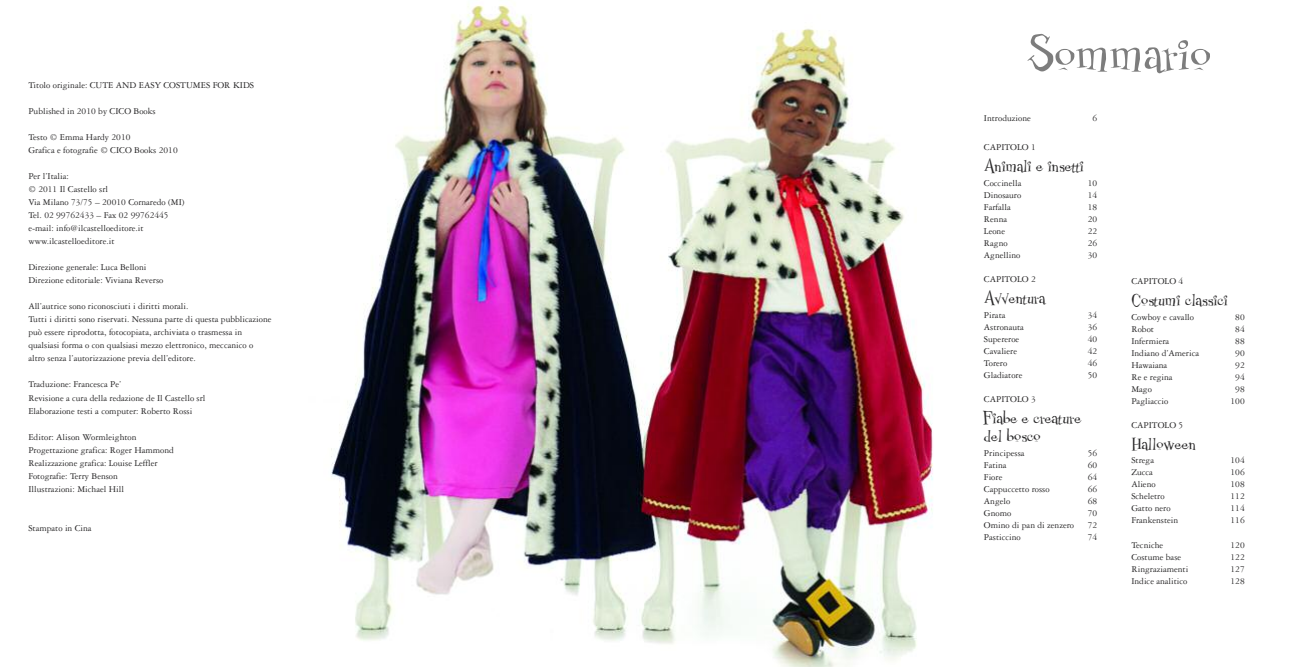
<style>
.page{position:relative;width:1293px;height:667px;background:#fff}
.page>*{position:absolute;margin:0;border:0;box-sizing:border-box;transform-origin:0 0}
.t1{font:54px "Couchlover";color:#7d7d7d}
.t2{font:18px/18px "Couchlover";color:#272627}
.t3{font:9.5px/13px "Garamond Three";color:#272627}
</style>
<div class="page">
<img style="left:331px;top:4px;width:602px;height:662px">
<p class="t3" style="left:28px;top:79px;width:227px">Titolo originale: CUTE AND EASY COSTUMES FOR KIDS</p>
<p class="t3" style="left:28px;top:105px;width:129px">Published in 2010 by CICO Books</p>
<p class="t3" style="left:28px;top:131px;width:151px">Testo © Emma Hardy 2010<br>Grafica e fotografie © CICO Books 2010</p>
<p class="t3" style="left:28px;top:170px;width:158px">Per l’Italia:<br>© 2011 Il Castello srl<br>Via Milano 73/75 – 20010 Cornaredo (MI)<br>Tel. 02 99762433 – Fax 02 99762445 e-mail: info@ilcastelloeditore.it www.ilcastelloeditore.it</p>
<p class="t3" style="left:28px;top:261px;width:136px">Direzione generale: Luca Belloni<br>Direzione editoriale: Viviana Reverso</p>
<p class="t3" style="left:28px;top:300px;width:245px">All’autrice sono riconosciuti i diritti morali.<br>Tutti i diritti sono riservati. Nessuna parte di questa pubblicazione può essere riprodotta, fotocopiata, archiviata o trasmessa in qualsiasi forma o con qualsiasi mezzo elettronico, meccanico o altro senza l’autorizzazione previa dell’editore.</p>
<p class="t3" style="left:28px;top:378px;width:179px">Traduzione: Francesca Pe’<br>Revisione a cura della redazione de Il Castello srl<br>Elaborazione testi a computer: Roberto Rossi</p>
<p class="t3" style="left:28px;top:430px;width:147px">Editor: Alison Wormleighton<br>Progettazione grafica: Roger Hammond<br>Realizzazione grafica: Louise Leffler<br>Fotografie: Terry Benson<br>Illustrazioni: Michael Hill</p>
<p class="t3" style="left:28px;top:521px;width:65px">Stampato in Cina</p>
<h1 class="t1" style="left:1028px;top:18px;width:185px">Sommario</h1>
<p class="t3" style="left:984px;top:113px;width:48px">Introduzione</p>
<p class="t3" style="left:1092px;top:113px;width:6px">6</p>
<p class="t3" style="left:984px;top:142px;width:53px">CAPITOLO 1</p>
<h2 class="t2" style="left:984px;top:156px;width:101px">Animali e insetti</h2>
<p class="t3" style="left:984px;top:177px;width:39px">Coccinella</p>
<p class="t3" style="left:1088px;top:177px;width:11px">10</p>
<p class="t3" style="left:984px;top:189px;width:39px">Dinosauro</p>
<p class="t3" style="left:1088px;top:189px;width:11px">14</p>
<p class="t3" style="left:984px;top:201px;width:28px">Farfalla</p>
<p class="t3" style="left:1088px;top:201px;width:11px">18</p>
<p class="t3" style="left:984px;top:213px;width:25px">Renna</p>
<p class="t3" style="left:1088px;top:213px;width:11px">20</p>
<p class="t3" style="left:984px;top:225px;width:23px">Leone</p>
<p class="t3" style="left:1088px;top:225px;width:11px">22</p>
<p class="t3" style="left:984px;top:237px;width:25px">Ragno</p>
<p class="t3" style="left:1088px;top:237px;width:11px">26</p>
<p class="t3" style="left:984px;top:249px;width:38px">Agnellino</p>
<p class="t3" style="left:1088px;top:249px;width:11px">30</p>
<p class="t3" style="left:984px;top:273px;width:53px">CAPITOLO 2</p>
<h2 class="t2" style="left:984px;top:288px;width:63px">Avventura</h2>
<p class="t3" style="left:984px;top:309px;width:23px">Pirata</p>
<p class="t3" style="left:1088px;top:309px;width:11px">34</p>
<p class="t3" style="left:984px;top:321px;width:42px">Astronauta</p>
<p class="t3" style="left:1088px;top:321px;width:11px">36</p>
<p class="t3" style="left:984px;top:333px;width:37px">Supereroe</p>
<p class="t3" style="left:1088px;top:333px;width:11px">40</p>
<p class="t3" style="left:984px;top:345px;width:35px">Cavaliere</p>
<p class="t3" style="left:1088px;top:345px;width:11px">42</p>
<p class="t3" style="left:984px;top:357px;width:25px">Torero</p>
<p class="t3" style="left:1088px;top:357px;width:11px">46</p>
<p class="t3" style="left:984px;top:369px;width:40px">Gladiatore</p>
<p class="t3" style="left:1088px;top:369px;width:11px">50</p>
<p class="t3" style="left:984px;top:393px;width:53px">CAPITOLO 3</p>
<h2 class="t2" style="left:984px;top:407px;width:99px">Fiabe e creature del bosco</h2>
<p class="t3" style="left:984px;top:447px;width:42px">Principessa</p>
<p class="t3" style="left:1088px;top:447px;width:11px">56</p>
<p class="t3" style="left:984px;top:459px;width:24px">Fatina</p>
<p class="t3" style="left:1088px;top:459px;width:11px">60</p>
<p class="t3" style="left:984px;top:471px;width:20px">Fiore</p>
<p class="t3" style="left:1088px;top:471px;width:11px">64</p>
<p class="t3" style="left:984px;top:483px;width:67px">Cappuccetto rosso</p>
<p class="t3" style="left:1088px;top:483px;width:11px">66</p>
<p class="t3" style="left:984px;top:495px;width:28px">Angelo</p>
<p class="t3" style="left:1088px;top:495px;width:11px">68</p>
<p class="t3" style="left:984px;top:507px;width:29px">Gnomo</p>
<p class="t3" style="left:1088px;top:507px;width:11px">70</p>
<p class="t3" style="left:984px;top:519px;width:92px">Omino di pan di zenzero</p>
<p class="t3" style="left:1088px;top:519px;width:11px">72</p>
<p class="t3" style="left:984px;top:531px;width:38px">Pasticcino</p>
<p class="t3" style="left:1088px;top:531px;width:11px">74</p>
<p class="t3" style="left:1131px;top:275px;width:53px">CAPITOLO 4</p>
<h2 class="t2" style="left:1131px;top:289px;width:98px">Costumi classici</h2>
<p class="t3" style="left:1131px;top:311px;width:64px">Cowboy e cavallo</p>
<p class="t3" style="left:1235px;top:311px;width:11px">80</p>
<p class="t3" style="left:1131px;top:323px;width:24px">Robot</p>
<p class="t3" style="left:1235px;top:323px;width:11px">84</p>
<p class="t3" style="left:1131px;top:335px;width:39px">Infermiera</p>
<p class="t3" style="left:1235px;top:335px;width:11px">88</p>
<p class="t3" style="left:1131px;top:347px;width:69px">Indiano d’America</p>
<p class="t3" style="left:1235px;top:347px;width:11px">90</p>
<p class="t3" style="left:1131px;top:359px;width:37px">Hawaiana</p>
<p class="t3" style="left:1235px;top:359px;width:11px">92</p>
<p class="t3" style="left:1131px;top:371px;width:43px">Re e regina</p>
<p class="t3" style="left:1235px;top:371px;width:11px">94</p>
<p class="t3" style="left:1131px;top:383px;width:22px">Mago</p>
<p class="t3" style="left:1235px;top:383px;width:11px">98</p>
<p class="t3" style="left:1131px;top:395px;width:38px">Pagliaccio</p>
<p class="t3" style="left:1230px;top:395px;width:16px">100</p>
<p class="t3" style="left:1131px;top:419px;width:53px">CAPITOLO 5</p>
<h2 class="t2" style="left:1131px;top:433px;width:66px">Halloween</h2>
<p class="t3" style="left:1131px;top:454px;width:24px">Strega</p>
<p class="t3" style="left:1230px;top:454px;width:16px">104</p>
<p class="t3" style="left:1131px;top:466px;width:23px">Zucca</p>
<p class="t3" style="left:1230px;top:466px;width:16px">106</p>
<p class="t3" style="left:1131px;top:478px;width:26px">Alieno</p>
<p class="t3" style="left:1230px;top:478px;width:16px">108</p>
<p class="t3" style="left:1131px;top:490px;width:35px">Scheletro</p>
<p class="t3" style="left:1230px;top:490px;width:16px">112</p>
<p class="t3" style="left:1131px;top:502px;width:41px">Gatto nero</p>
<p class="t3" style="left:1230px;top:502px;width:16px">114</p>
<p class="t3" style="left:1131px;top:514px;width:48px">Frankenstein</p>
<p class="t3" style="left:1230px;top:514px;width:16px">116</p>
<p class="t3" style="left:1131px;top:538px;width:33px">Tecniche</p>
<p class="t3" style="left:1230px;top:538px;width:16px">120</p>
<p class="t3" style="left:1131px;top:550px;width:51px">Costume base</p>
<p class="t3" style="left:1230px;top:550px;width:16px">122</p>
<p class="t3" style="left:1131px;top:562px;width:58px">Ringraziamenti</p>
<p class="t3" style="left:1230px;top:562px;width:16px">127</p>
<p class="t3" style="left:1131px;top:574px;width:58px">Indice analitico</p>
<p class="t3" style="left:1230px;top:574px;width:16px">128</p>
</div>
